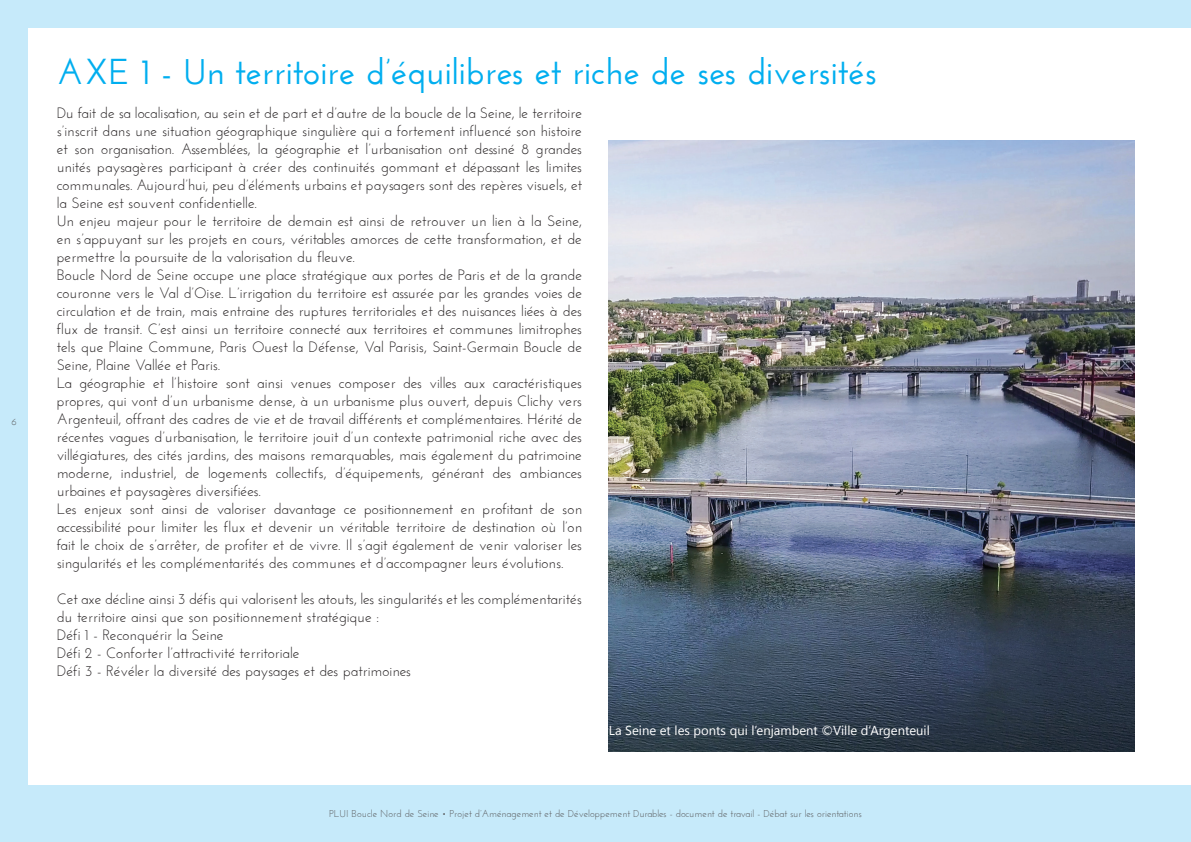
<style>
.page{position:relative;width:1191px;height:842px;background:#c6eafa}
.page>*{position:absolute;margin:0;border:0;box-sizing:border-box;transform-origin:0 0}
.TITRE_ORIENTATION_BL{font:600 36px "Josefin Sans";color:#00aeef}
.INTRO_GRISE{font:15px/18px "Josefin Sans";color:#231f20;text-align:justify}
.Légende_et_copiright{font:13px "Nirmala UI";color:#fff}
.t1{font:10px "Josefin Sans";color:#57585a}
</style>
<div class="page">
<div style="left:28px;top:28px;width:1163px;height:757px;background:#fff"></div>
<img style="left:609px;top:140px;width:525px;height:611px">
<p class="t1" style="left:12px;top:415px;width:7px">6</p>
<p class="TITRE_ORIENTATION_BL" style="left:57px;top:50px;width:822px">AXE 1 - Un territoire d’équilibres et riche de ses diversités</p>
<p class="INTRO_GRISE" style="left:57px;top:103px;width:527px">Du fait de sa localisation, au sein et de part et d’autre de la boucle de la Seine, le territoire s’inscrit dans une situation géographique singulière qui a fortement influencé son histoire et son organisation. Assemblées, la géographie et l’urbanisation ont dessiné 8 grandes unités paysagères participant à créer des continuités gommant et dépassant les limites communales. Aujourd’hui, peu d’éléments urbains et paysagers sont des repères visuels, et la Seine est souvent confidentielle.</p>
<p class="INTRO_GRISE" style="left:57px;top:211px;width:527px">Un enjeu majeur pour le territoire de demain est ainsi de retrouver un lien à la Seine, en s’appuyant sur les projets en cours, véritables amorces de cette transformation, et de permettre la poursuite de la valorisation du fleuve.</p>
<p class="INTRO_GRISE" style="left:57px;top:265px;width:527px">Boucle Nord de Seine occupe une place stratégique aux portes de Paris et de la grande couronne vers le Val d’Oise. L’irrigation du territoire est assurée par les grandes voies de circulation et de train, mais entraine des ruptures territoriales et des nuisances liées à des flux de transit. C’est ainsi un territoire connecté aux territoires et communes limitrophes tels que Plaine Commune, Paris Ouest la Défense, Val Parisis, Saint-Germain Boucle de Seine, Plaine Vallée et Paris.</p>
<p class="INTRO_GRISE" style="left:57px;top:373px;width:527px">La géographie et l’histoire sont ainsi venues composer des villes aux caractéristiques propres, qui vont d’un urbanisme dense, à un urbanisme plus ouvert, depuis Clichy vers Argenteuil, offrant des cadres de vie et de travail différents et complémentaires. Hérité de récentes vagues d’urbanisation, le territoire jouit d’un contexte patrimonial riche avec des villégiatures, des cités jardins, des maisons remarquables, mais également du patrimoine moderne, industriel, de logements collectifs, d’équipements, générant des ambiances urbaines et paysagères diversifiées.</p>
<p class="INTRO_GRISE" style="left:57px;top:499px;width:527px">Les enjeux sont ainsi de valoriser davantage ce positionnement en profitant de son accessibilité pour limiter les flux et devenir un véritable territoire de destination où l’on fait le choix de s’arrêter, de profiter et de vivre. Il s’agit également de venir valoriser les singularités et les complémentarités des communes et d’accompagner leurs évolutions.</p>
<p class="INTRO_GRISE" style="left:57px;top:589px;width:527px">Cet axe décline ainsi 3 défis qui valorisent les atouts, les singularités et les complémentarités du territoire ainsi que son positionnement stratégique :</p>
<p class="INTRO_GRISE" style="left:57px;top:625px;width:168px">Défi 1 - Reconquérir la Seine</p>
<p class="INTRO_GRISE" style="left:57px;top:643px;width:244px">Défi 2 - Conforter l’attractivité territoriale</p>
<p class="INTRO_GRISE" style="left:57px;top:661px;width:356px">Défi 3 - Révéler la diversité des paysages et des patrimoines</p>
<p class="Légende_et_copiright" style="left:609px;top:719px;width:322px">La Seine et les ponts qui l’enjambent ©Ville d’Argenteuil</p>
<p class="t1" style="left:329px;top:808px;width:534px">PLUI Boucle Nord de Seine • Projet d’Aménagement et de Développement Durables - document de travail - Débat sur les orientations</p>
</div>
